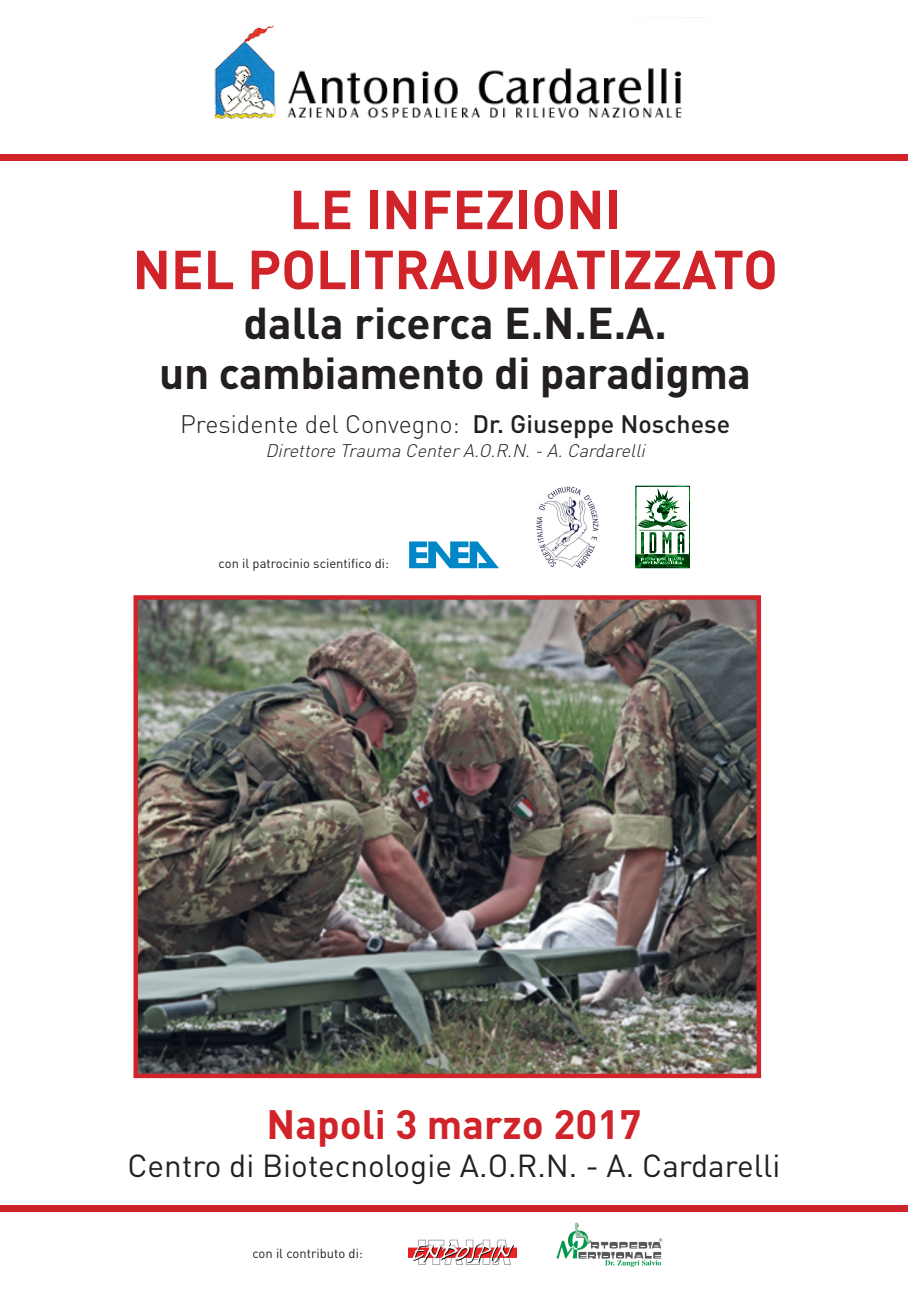
<style>
.page{position:relative;width:908px;height:1304px;background:#fff}
.page>*{position:absolute;margin:0;border:0;box-sizing:border-box;transform-origin:0 0}
.t1{font:700 54px "DIN";color:#d1232a}
.t2{font:700 44px "DIN";letter-spacing:-.01em;color:#231f20}
.t3{font:700 40.5px "DIN";color:#d1232a}
.t4{font:31.5px "DIN";color:#231f20}
.t5{font:300 25px "DIN";color:#231f20}
.t6{font:italic 300 18px "DIN";color:#231f20}
.t7{font:13px "DIN";color:#231f20}
.s1{font-weight:500}
</style>
<div class="page">
<img style="left:138px;top:600px;width:617px;height:473px">
<div style="left:133px;top:595px;width:627px;height:483px;border:4px solid #d1232a"></div>
<img style="left:214px;top:25px;width:468px;height:94px">
<div style="left:0;top:154px;width:907px;height:6px;background:#d1232a"></div>
<div style="left:0;top:1205px;width:907px;height:7px;background:#d1232a"></div>
<img style="left:408px;top:1239px;width:108px;height:26px">
<img style="left:556px;top:1222px;width:107px;height:45px">
<svg style="left:635px;top:486px;width:54px;height:82px"></svg>
<img style="left:536px;top:486px;width:63px;height:82px">
<svg style="left:409px;top:541px;width:89px;height:27px"></svg>
<p class="t1" style="left:289px;top:174px;width:333px">LE INFEZIONI</p>
<p class="t1" style="left:132px;top:234px;width:646px">NEL POLITRAUMATIZZATO</p>
<p class="t2" style="left:243px;top:294px;width:425px">dalla ricerca E.N.E.A.</p>
<p class="t2" style="left:159px;top:344px;width:593px">un cambiamento di paradigma</p>
<p class="t5" style="left:180px;top:408px;width:551px">Presidente del Convegno: <span class="s1">Dr. Giuseppe Noschese</span></p>
<p class="t6" style="left:265px;top:439px;width:385px">Direttore Trauma CenterA.O.R.N.-A.Cardarelli</p>
<p class="t7" style="left:218px;top:555px;width:172px">con il patrocinio scientifico di:</p>
<p class="t3" style="left:266px;top:1098px;width:376px">Napoli 3 marzo 2017</p>
<p class="t4" style="left:127px;top:1146px;width:654px">Centro di Biotecnologie A.O.R.N. - A. Cardarelli</p>
<p class="t7" style="left:252px;top:1245px;width:112px">con il contributo di:</p>
</div>
